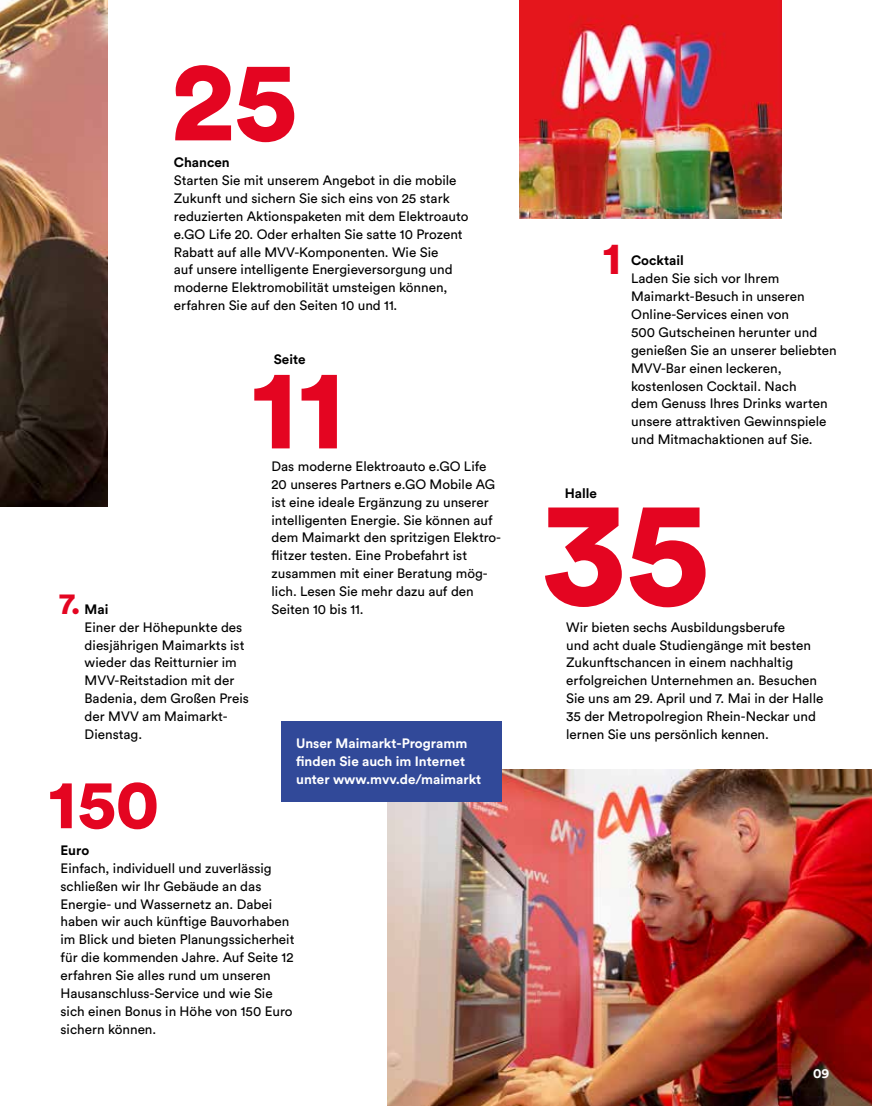
<style>
.page{position:relative;width:872px;height:1106px;background:#fff}
.page>*{position:absolute;margin:0;border:0;box-sizing:border-box;transform-origin:0 0}
.t1{font:900 150px "Circular Pro";color:#e40521}
.t2{font:900 113.25px "Circular Pro";color:#e40521}
.t3{font:900 69px "Circular Pro";color:#e40521}
.t4{font:900 45px "Circular Pro";color:#e40521}
.t5{font:900 30px "Circular Pro";color:#e40521}
.t6{font:13.5px/17.9px "Circular Pro";color:#000}
.t7{font:700 13.5px/17.9px "Circular Pro";color:#fff}
.t8{font:700 13.5px "Circular Pro";color:#000}
</style>
<div class="page">
<img style="left:388px;top:769px;width:484px;height:337px">
<img style="left:0;top:0;width:107px;height:506px">
<div style="left:281px;top:721px;width:220px;height:80px;background:#314999"></div>
<img style="left:519px;top:0;width:262px;height:219px">
<h2 class="t2" style="left:172px;top:22px;width:127px">25</h2>
<p class="t8" style="left:174px;top:153px;width:57px">Chancen</p>
<p class="t6" style="left:174px;top:171px;width:296px">Starten Sie mit unserem Angebot in die mobile Zukunft und sichern Sie sich eins von 25 stark reduzierten Aktionspaketen mit dem Elektroauto e.GO Life 20. Oder erhalten Sie satte 10 Prozent Rabatt auf alle MVV-Komponenten. Wie Sie<br>auf unsere intelligente Energieversorgung und moderne Elektromobilität umsteigen können, erfahren Sie auf den Seiten 10 und 11.</p>
<p class="t8" style="left:274px;top:350px;width:33px">Seite</p>
<h2 class="t2" style="left:250px;top:329px;width:96px">11</h2>
<h3 class="t5" style="left:60px;top:582px;width:23px">7.</h3>
<p class="t8" style="left:85px;top:600px;width:25px">Mai</p>
<p class="t6" style="left:85px;top:617px;width:166px">Einer der Höhepunkte des diesjährigen Maimarkts ist wieder das Reitturnier im<br>MVV-Reitstadion mit der<br>Badenia, dem Großen Preis der MVV am Maimarkt-<br>Dienstag.</p>
<h3 class="t3" style="left:48px;top:755px;width:113px">150</h3>
<p class="t6" style="left:271px;top:456px;width:231px">Das moderne Elektroauto e.GO Life 20 unseres Partners e.GO Mobile AG ist eine ideale Ergänzung zu unserer intelligenten Energie. Sie können auf dem Maimarkt den spritzigen Elektro&shy;flitzer testen. Eine Probefahrt ist zusammen mit einer Beratung mög&shy;lich. Lesen Sie mehr dazu auf den Seiten 10 bis 11.</p>
<p class="t7" style="left:296px;top:733px;width:187px">Unser Maimarkt-Programm finden Sie auch im Internet unter www.mvv.de/maimarkt</p>
<p class="t8" style="left:60px;top:841px;width:30px">Euro</p>
<p class="t6" style="left:60px;top:858px;width:235px">Einfach, individuell und zuverlässig schließen wir Ihr Gebäude an das Energie- und Wassernetz an. Dabei haben wir auch künftige Bauvorhaben im Blick und bieten Planungssicherheit für die kommenden Jahre. Auf Seite 12 erfahren Sie alles rund um unseren Hausanschluss-Service und wie Sie sich einen Bonus in Höhe von 150 Euro sichern können.</p>
<h3 class="t4" style="left:602px;top:227px;width:20px">1</h3>
<p class="t8" style="left:631px;top:251px;width:54px">Cocktail</p>
<p class="t6" style="left:631px;top:269px;width:207px">Laden Sie sich vor Ihrem<br>Maimarkt-Besuch in unseren<br>Online-Services einen von<br>500 Gutscheinen herunter und genießen Sie an unserer beliebten<br>MVV-Bar einen leckeren, kostenlosen Cocktail. Nach<br>dem Genuss Ihres Drinks warten unsere attraktiven Gewinnspiele und Mitmachaktionen auf Sie.</p>
<p class="t8" style="left:564px;top:483px;width:34px">Halle</p>
<h1 class="t1" style="left:544px;top:447px;width:167px">35</h1>
<p class="t6" style="left:566px;top:617px;width:259px">Wir bieten sechs Ausbildungsberufe<br>und acht duale Studiengänge mit besten Zukunftschancen in einem nachhaltig erfolgreichen Unternehmen an. Besuchen Sie uns am 29. April und 7. Mai in der Halle 35 der Metropolregion Rhein-Neckar und lernen Sie uns persönlich kennen.</p>
<p class="t7" style="left:813px;top:1064px;width:18px">09</p>
</div>
